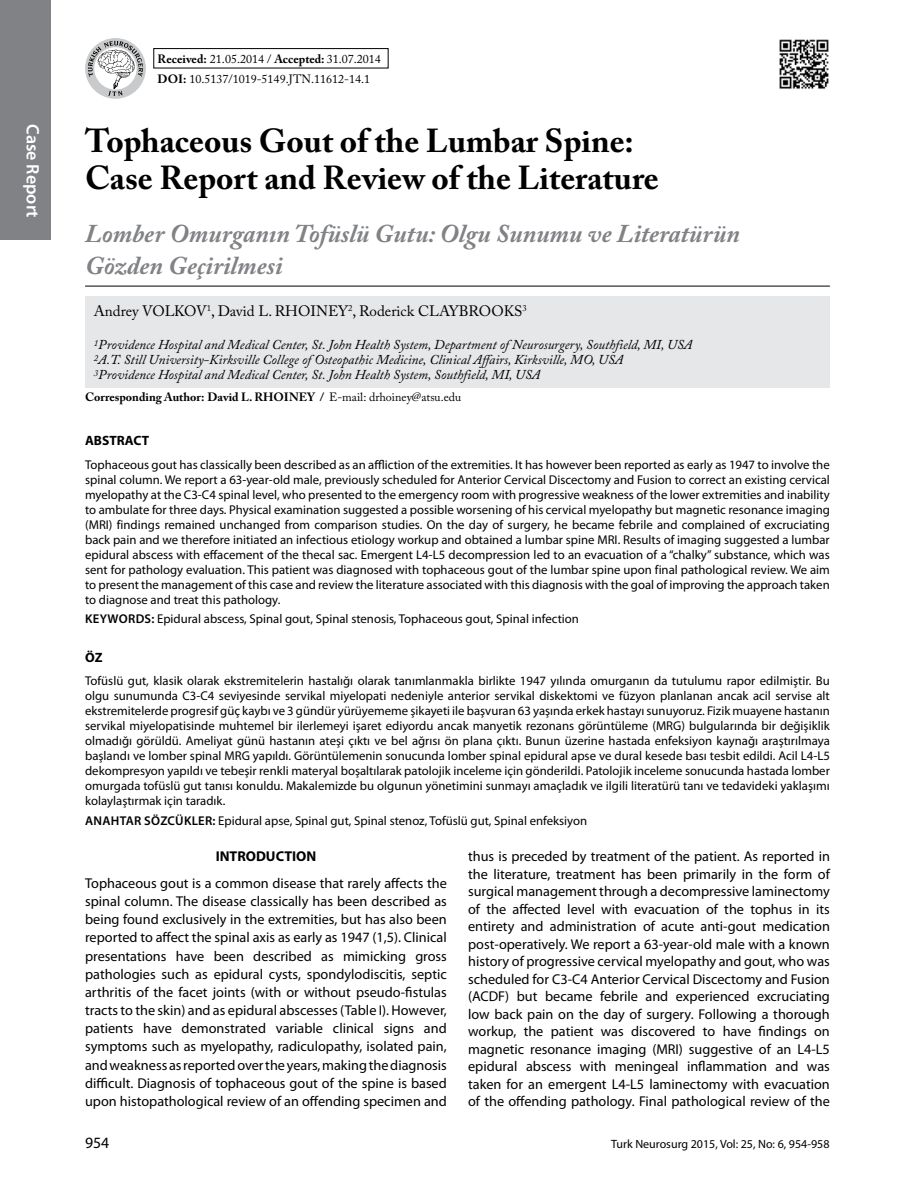
<style>
.page{position:relative;width:915px;height:1191px;background:#fff}
.page>*{position:absolute;margin:0;border:0;box-sizing:border-box;transform-origin:0 0}
.t1{font:700 33px/37.5px "Adobe Caslon Pro";color:#000}
.t2{font:italic 700 25.5px/31.5px "Adobe Caslon Pro";color:#808285}
.t3{font:600 18px "Myriad Pro";color:#fff}
.t4{font:15.75px "Myriad Pro";color:#000}
.t5{font:15px "Adobe Caslon Pro";color:#000}
.t6{font:14.25px/17.4px "Myriad Pro";color:#000;text-align:justify}
.t7{font:700 14.25px "Myriad Pro";color:#000}
.t8{font:italic 13.5px/15px "Adobe Caslon Pro";color:#000}
.t9{font:700 13.5px "Myriad Pro";color:#000}
.t10{font:12.75px/15px "Myriad Pro";color:#000;text-align:justify}
.t11{font:12px/20.2px "Adobe Caslon Pro";color:#000}
.t12{font:700 12px "Adobe Caslon Pro";color:#000}
.t13{font:12px "Myriad Pro";color:#000}
.s1{font-weight:700}
.s2{font-weight:400}
.s3{font-weight:600}
</style>
<div class="page">
<div style="left:0;top:0;width:51px;height:240px;background:#808285"></div>
<div style="left:153px;top:48px;width:235px;height:20px;border:1px solid #000"></div>
<div style="left:85px;top:38px;width:61px;height:61px;background:#c9cacc;border-radius:50%"></div>
<svg style="left:88px;top:41px;width:55px;height:55px"></svg>
<div style="left:85px;top:296px;width:744px;height:91px;background:#e6e7e8"></div>
<hr style="left:85px;top:286px;width:744px;height:1px;background:#000">
<img style="left:779px;top:39px;width:50px;height:50px">
<h3 class="t3" style="left:44px;top:124px;width:95px;rotate:90deg">CASE REPORT</h3>
<p class="t11" style="left:157px;top:48px;width:225px"><span class="s1">Received:</span> 21.05.2014 / <span class="s1">Accepted:</span> 31.07.2014<br><span class="s1">DOI:</span> 10.5137/1019-5149.JTN.11612-14.1</p>
<h1 class="t1" style="left:85px;top:122px;width:575px">Tophaceous Gout of the Lumbar Spine:<br>Case Report and Review of the Literature</h1>
<h2 class="t2" style="left:85px;top:218px;width:656px">Lomber Omurganın Tofüslü Gutu: Olgu Sunumu ve Literatürün<br>Gözden Geçirilmesi</h2>
<p class="t5" style="left:94px;top:302px;width:434px">Andrey VOLKOV<sup>1</sup>, David L. RHOINEY<sup>2</sup>, Roderick CLAYBROOKS<sup>3</sup></p>
<p class="t8" style="left:94px;top:337px;width:599px"><sup>1</sup>Providence Hospital and Medical Center, St. John Health System, Department of Neurosurgery, Southfield, MI, USA<br><sup>2</sup>A.T. Still University-Kirksville College of Osteopathic Medicine, Clinical Affairs, Kirksville, MO, USA<br><sup>3</sup>Providence Hospital and Medical Center, St. John Health System, Southfield, MI, USA</p>
<p class="t12" style="left:85px;top:389px;width:377px">Corresponding Author: David L. RHOINEY / <span class="s2">E-mail: drhoiney@atsu.edu</span></p>
<p class="t9" style="left:85px;top:432px;width:65px">ABSTRACT</p>
<p class="t10" style="left:85px;top:457px;width:746px">Tophaceous gout has classically been described as an affliction of the extremities. It has however been reported as early as 1947 to involve the spinal column. We report a 63-year-old male, previously scheduled for Anterior Cervical Discectomy and Fusion to correct an existing cervical myelopathy at the C3-C4 spinal level, who presented to the emergency room with progressive weakness of the lower extremities and inability to ambulate for three days. Physical examination suggested a possible worsening of his cervical myelopathy but magnetic resonance imaging (MRI) findings remained unchanged from comparison studies. On the day of surgery, he became febrile and complained of excruciating back pain and we therefore initiated an infectious etiology workup and obtained a lumbar spine MRI. Results of imaging suggested a lumbar epidural abscess with effacement of the thecal sac. Emergent L4-L5 decompression led to an evacuation of a “chalky” substance, which was sent for pathology evaluation. This patient was diagnosed with tophaceous gout of the lumbar spine upon final pathological review. We aim to present the management of this case and review the literature associated with this diagnosis with the goal of improving the approach taken to diagnose and treat this pathology.</p>
<p class="t10" style="left:85px;top:611px;width:495px"><span class="s3">KEYWORDS:</span> Epidural abscess, Spinal gout, Spinal stenosis, Tophaceous gout, Spinal infection</p>
<p class="t9" style="left:85px;top:648px;width:19px">ÖZ</p>
<p class="t10" style="left:85px;top:673px;width:746px">Tofüslü gut, klasik olarak ekstremitelerin hastalığı olarak tanımlanmakla birlikte 1947 yılında omurganın da tutulumu rapor edilmiştir. Bu olgu sunumunda C3-C4 seviyesinde servikal miyelopati nedeniyle anterior servikal diskektomi ve füzyon planlanan ancak acil servise alt ekstremitelerde progresif güç kaybı ve 3 gündür yürüyememe şikayeti ile başvuran 63 yaşında erkek hastayı sunuyoruz. Fizik muayene hastanın servikal miyelopatisinde muhtemel bir ilerlemeyi işaret ediyordu ancak manyetik rezonans görüntüleme (MRG) bulgularında bir değişiklik olmadığı görüldü. Ameliyat günü hastanın ateşi çıktı ve bel ağrısı ön plana çıktı. Bunun üzerine hastada enfeksiyon kaynağı araştırılmaya başlandı ve lomber spinal MRG yapıldı. Görüntülemenin sonucunda lomber spinal epidural apse ve dural kesede bası tesbit edildi. Acil L4-L5 dekompresyon yapıldı ve tebeşir renkli materyal boşaltılarak patolojik inceleme için gönderildi. Patolojik inceleme sonucunda hastada lomber omurgada tofüslü gut tanısı konuldu. Makalemizde bu olgunun yönetimini sunmayı amaçladık ve ilgili literatürü tanı ve tedavideki yaklaşımı kolaylaştırmak için taradık.</p>
<p class="t10" style="left:85px;top:812px;width:503px"><span class="s3">ANAHTAR SÖZCÜKLER:</span> Epidural apse, Spinal gut, Spinal stenoz, Tofüslü gut, Spinal enfeksiyon</p>
<p class="t7" style="left:215px;top:847px;width:102px">INTRODUCTION</p>
<p class="t6" style="left:85px;top:874px;width:363px;line-height:18.1px">Tophaceous gout is a common disease that rarely affects the spinal column. The disease classically has been described as being found exclusively in the extremities, but has also been reported to affect the spinal axis as early as 1947 (1,5). Clinical presentations have been described as mimicking gross pathologies such as epidural cysts, spondylodiscitis, septic arthritis of the facet joints (with or without pseudo-fistulas tracts to the skin) and as epidural abscesses (Table I). However, patients have demonstrated variable clinical signs and symptoms such as myelopathy, radiculopathy, isolated pain, and weakness as reported over the years, making the diagnosis difficult. Diagnosis of tophaceous gout of the spine is based upon histopathological review of an offending specimen and</p>
<p class="t6" style="left:468px;top:847px;width:363px">thus is preceded by treatment of the patient. As reported in the literature, treatment has been primarily in the form of surgical management through a decompressive laminectomy of the affected level with evacuation of the tophus in its entirety and administration of acute anti-gout medication post-operatively. We report a 63-year-old male with a known history of progressive cervical myelopathy and gout, who was scheduled for C3-C4 Anterior Cervical Discectomy and Fusion (ACDF) but became febrile and experienced excruciating low back pain on the day of surgery. Following a thorough workup, the patient was discovered to have findings on magnetic resonance imaging (MRI) suggestive of an L4-L5 epidural abscess with meningeal inflammation and was taken for an emergent L4-L5 laminectomy with evacuation of the offending pathology. Final pathological review of the</p>
<p class="t4" style="left:85px;top:1133px;width:26px">954</p>
<p class="t13" style="left:611px;top:1137px;width:220px">Turk Neurosurg 2015, Vol: 25, No: 6, 954-958</p>
</div>
